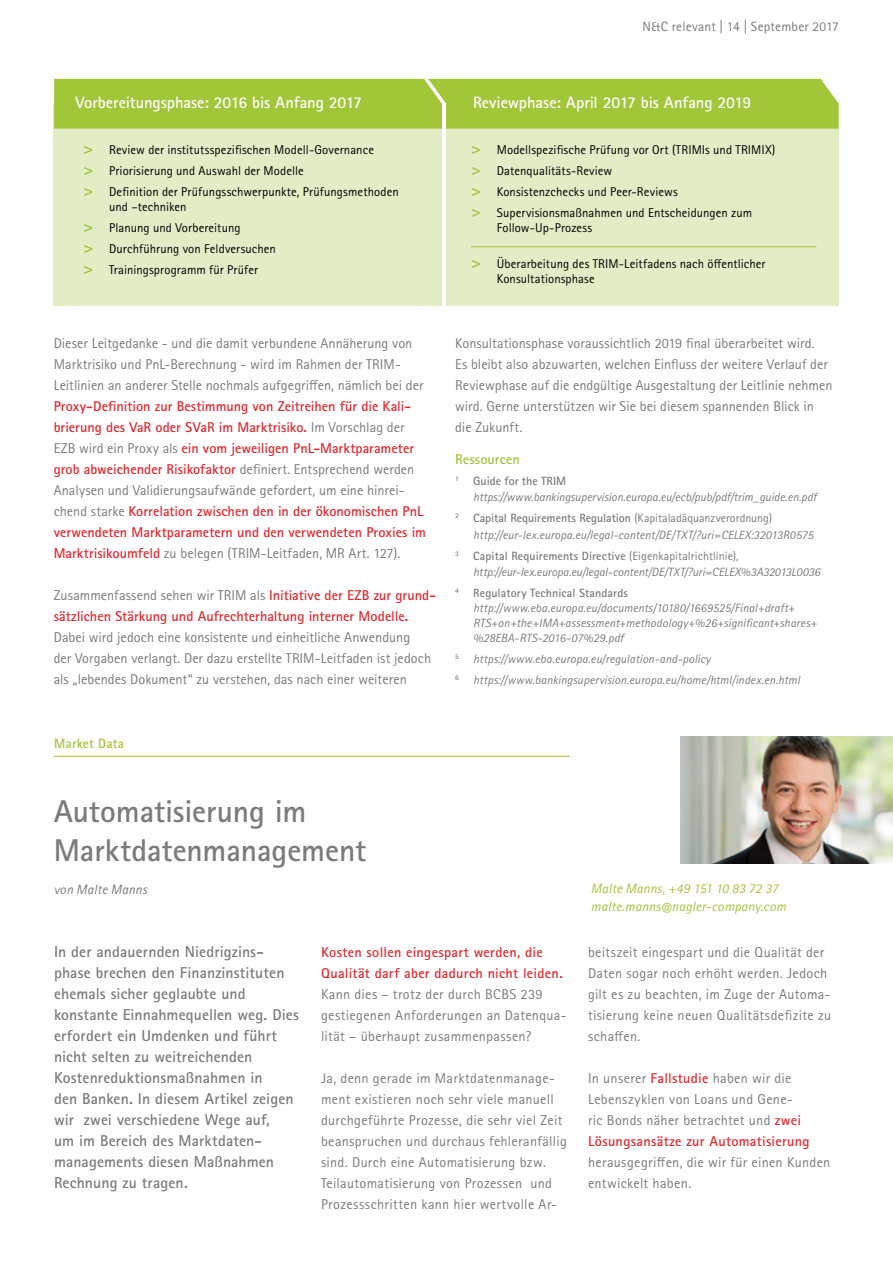
<style>
.page{position:relative;width:893px;height:1263px;background:#fff}
.page>*{position:absolute;margin:0;border:0;box-sizing:border-box;transform-origin:0 0}
.t1{font:700 31.5px/39px "Rotis Sans Serif Pro";letter-spacing:-.005em;color:#7a7b7a}
.t2{font:700 16.5px "Rotis Sans Serif Pro";letter-spacing:-.01em;color:#fff}
.t3{font:700 15.75px/21px "Rotis Sans Serif Pro";letter-spacing:.005em;color:#7a7b7a}
.t4{font:14.25px/21px "Rotis Sans Serif Pro";letter-spacing:.015em;color:#7a7b7a}
.t5{font:700 14.25px/21px "Rotis Sans Serif Pro";letter-spacing:.005em;color:#dc2c32}
.t6{font:14.25px/21px "Rotis Sans Serif Pro";letter-spacing:-.005em;color:#7a7b7a}
.t7{font:700 14.25px "Rotis Sans Serif Pro";letter-spacing:.01em;color:#a1c638}
.t8{font:italic 13.5px/18px "Rotis Sans Serif Pro";letter-spacing:.01em;color:#a1c638}
.t9{font:13.5px "Rotis Sans Serif Pro";letter-spacing:.01em;color:#7a7b7a}
.t10{font:italic 13.5px "Rotis Sans Serif Pro";letter-spacing:.01em;color:#7a7b7a}
.t11{font:700 13.5px "Rotis Sans Serif Pro";letter-spacing:.015em;color:#a1c638}
.t12{font:12.75px/21px "Rotis Sans Serif Pro";letter-spacing:.005em;color:#000}
.t13{font:italic 12px/16.5px "Rotis Sans Serif Pro";letter-spacing:.005em;color:#7a7b7a}
.s1{font-weight:700;font-size:16.5px;color:#a1c638}
.s2{font-weight:400;color:#7a7b7a}
.s3{font-weight:700;font-style:normal}
.s4{font-style:normal}
.s5{font-weight:700;color:#dc2c32}
</style>
<div class="page">
<div style="left:423px;top:104px;width:416px;height:202px;background:#e2ecc5"></div>
<div style="left:54px;top:104px;width:388px;height:202px;background:#e2ecc5"></div>
<img style="left:680px;top:736px;width:213px;height:127px">
<div style="left:54px;top:79px;width:785px;height:50px;background:#a1c638"></div>
<hr style="left:54px;top:756px;width:516px;height:1px;background:#a1c638">
<hr style="left:471px;top:246px;width:345px;height:1px;background:#a1c638">
<p class="t9" style="left:643px;top:18px;width:198px">N&amp;C relevant | 14 | September 2017</p>
<p class="t2" style="left:75px;top:92px;width:288px">Vorbereitungsphase: 2016 bis Anfang 2017</p>
<p class="t2" style="left:473px;top:92px;width:280px">Reviewphase: April 2017 bis Anfang 2019</p>
<p class="t12" style="left:84px;top:139px;width:317px"><span class="s1">&gt;</span> Review der institutsspezifischen Modell-Governance<br><span class="s1">&gt;</span> Priorisierung und Auswahl der Modelle<br><span class="s1">&gt;</span> Definition der Prüfungsschwerpunkte, Prüfungsmethoden</p>
<p class="t12" style="left:84px;top:196px;width:194px;text-indent:26px">und –techniken<br><span class="s1">&gt;</span> Planung und Vorbereitung<br><span class="s1">&gt;</span> Durchführung von Feldversuchen <span class="s1">&gt;</span> Trainingsprogramm für Prüfer</p>
<p class="t12" style="left:471px;top:139px;width:306px"><span class="s1">&gt;</span> Modellspezifische Prüfung vor Ort (TRIMIs und TRIMIX) <span class="s1">&gt;</span> Datenqualitäts-Review<br><span class="s1">&gt;</span> Konsistenzchecks und Peer-Reviews<br><span class="s1">&gt;</span> Supervisionsmaßnahmen und Entscheidungen zum</p>
<p class="t12" style="left:497px;top:217px;width:97px">Follow-Up-Prozess</p>
<p class="t12" style="left:497px;top:256px;width:270px;line-height:15px;text-indent:-26px"><span class="s1">&gt;</span> Überarbeitung des TRIM-Leitfadens nach öffentlicher<br>Konsultationsphase</p>
<p class="t6" style="left:54px;top:333px;width:371px">Dieser Leitgedanke - und die damit verbundene Annäherung von<br>Marktrisiko und PnL-Berechnung - wird im Rahmen der TRIM-<br>Leitlinien an anderer Stelle nochmals aufgegriffen, nämlich bei der</p>
<p class="t5" style="left:54px;top:396px;width:374px">Proxy-Definition zur Bestimmung von Zeitreihen für die Kali&shy;brierung des VaR oder SVaR im Marktrisiko. <span class="s2">Im Vorschlag der EZB wird ein Proxy als</span> ein vom jeweiligen PnL-Marktparameter grob abweichender Risikofaktor <span class="s2">definiert. Entsprechend werden Analysen und Validierungsaufwände gefordert, um eine hinrei&shy;chend starke</span> Korrelation zwischen den in der ökonomischen PnL verwendeten Marktparametern und den verwendeten Proxies im Marktrisikoumfeld <span class="s2">zu belegen (TRIM-Leitfaden, MR Art. 127).</span></p>
<p class="t5" style="left:54px;top:585px;width:384px"><span class="s2">Zusammenfassend sehen wir TRIM als</span> Initiative der EZB zur grund&shy;sätzlichen Stärkung und Aufrechterhaltung interner Modelle.</p>
<p class="t4" style="left:54px;top:627px;width:379px">Dabei wird jedoch eine konsistente und einheitliche Anwendung der Vorgaben verlangt. Der dazu erstellte TRIM-Leitfaden ist jedoch als „lebendes Dokument“ zu verstehen, das nach einer weiteren</p>
<p class="t4" style="left:455px;top:333px;width:379px">Konsultationsphase voraussichtlich 2019 final überarbeitet wird.<br>Es bleibt also abzuwarten, welchen Einfluss der weitere Verlauf der Reviewphase auf die endgültige Ausgestaltung der Leitlinie nehmen wird. Gerne unterstützen wir Sie bei diesem spannenden Blick in die Zukunft.</p>
<p class="t7" style="left:455px;top:450px;width:66px">Ressourcen</p>
<p class="t13" style="left:473px;top:472px;width:345px;text-indent:-18px"><sup>1</sup> <span class="s3">Guide for the TRIM </span>https://www.bankingsupervision.europa.eu/ecb/pub/pdf/trim_guide.en.pdf</p>
<p class="t13" style="left:473px;top:510px;width:342px;text-indent:-18px"><sup>2</sup> <span class="s3">Capital Requirements Regulation</span> <span class="s4">(Kapitaladäquanzverordnung) </span>http://eur-lex.europa.eu/legal-content/DE/TXT/?uri=CELEX:32013R0575</p>
<p class="t13" style="left:473px;top:547px;width:348px;text-indent:-18px"><sup>3</sup> <span class="s3">Capital Requirements Directive</span> <span class="s4">(Eigenkapitalrichtlinie), </span>http://eur-lex.europa.eu/legal-content/DE/TXT/?uri=CELEX%3A32013L0036</p>
<p class="t13" style="left:473px;top:586px;width:345px;line-height:15px;text-indent:-18px"><sup>4</sup> <span class="s3">Regulatory Technical Standards </span>http://www.eba.europa.eu/documents/10180/1669525/Final+draft+ RTS+on+the+IMA+assessment+methodology+%26+significant+shares+ %28EBA-RTS-2016-07%29.pdf</p>
<p class="t13" style="left:455px;top:649px;width:346px;line-height:21px"><sup>5</sup> https://www.eba.europa.eu/regulation-and-policy<br><sup>6</sup> https://www.bankingsupervision.europa.eu/home/html/index.en.html</p>
<p class="t11" style="left:54px;top:735px;width:72px">Market Data</p>
<h1 class="t1" style="left:54px;top:791px;width:314px">Automatisierung im<br>Marktdatenmanagement</h1>
<p class="t10" style="left:54px;top:881px;width:95px">von Malte Manns</p>
<p class="t8" style="left:591px;top:879px;width:197px">Malte Manns, +49 151 10 83 72 37 malte.manns@nagler-company.com</p>
<p class="t3" style="left:54px;top:941px;width:247px">In der andauernden Niedrigzins-- phase brechen den Finanzinstituten ehemals sicher geglaubte und konstante Einnahmequellen weg. Dies erfordert ein Umdenken und führt nicht selten zu weitreichenden<br>Kostenreduktionsmaßnahmen in<br>den Banken. In diesem Artikel zeigen wir zwei verschiedene Wege auf,<br>um im Bereich des Marktdaten&shy;managements diesen Maßnahmen<br>Rechnung zu tragen.</p>
<p class="t5" style="left:321px;top:942px;width:243px">Kosten sollen eingespart werden, die<br>Qualität darf aber dadurch nicht leiden.</p>
<p class="t4" style="left:321px;top:984px;width:247px">Kann dies – trotz der durch BCBS 239 gestiegenen Anforderungen an Datenqua&shy;lität – überhaupt zusammenpassen?</p>
<p class="t4" style="left:321px;top:1068px;width:247px">Ja, denn gerade im Marktdatenmanage&shy;ment existieren noch sehr viele manuell durchgeführte Prozesse, die sehr viel Zeit beanspruchen und durchaus fehleranfällig sind. Durch eine Automatisierung bzw.<br>Teilautomatisierung von Prozessen und Prozessschritten kann hier wertvolle Ar-</p>
<p class="t4" style="left:588px;top:942px;width:245px">beitszeit eingespart und die Qualität der Daten sogar noch erhöht werden. Jedoch gilt es zu beachten, im Zuge der Automa&shy;tisierung keine neuen Qualitätsdefizite zu schaffen.</p>
<p class="t4" style="left:588px;top:1068px;width:223px">In unserer <span class="s5">Fallstudie</span> haben wir die Lebenszyklen von Loans und Gene&shy;ric Bonds näher betrachtet und <span class="s5">zwei Lösungsansätze zur Automatisierung</span></p>
<p class="t4" style="left:588px;top:1152px;width:244px">herausgegriffen, die wir für einen Kunden entwickelt haben.</p>
</div>
